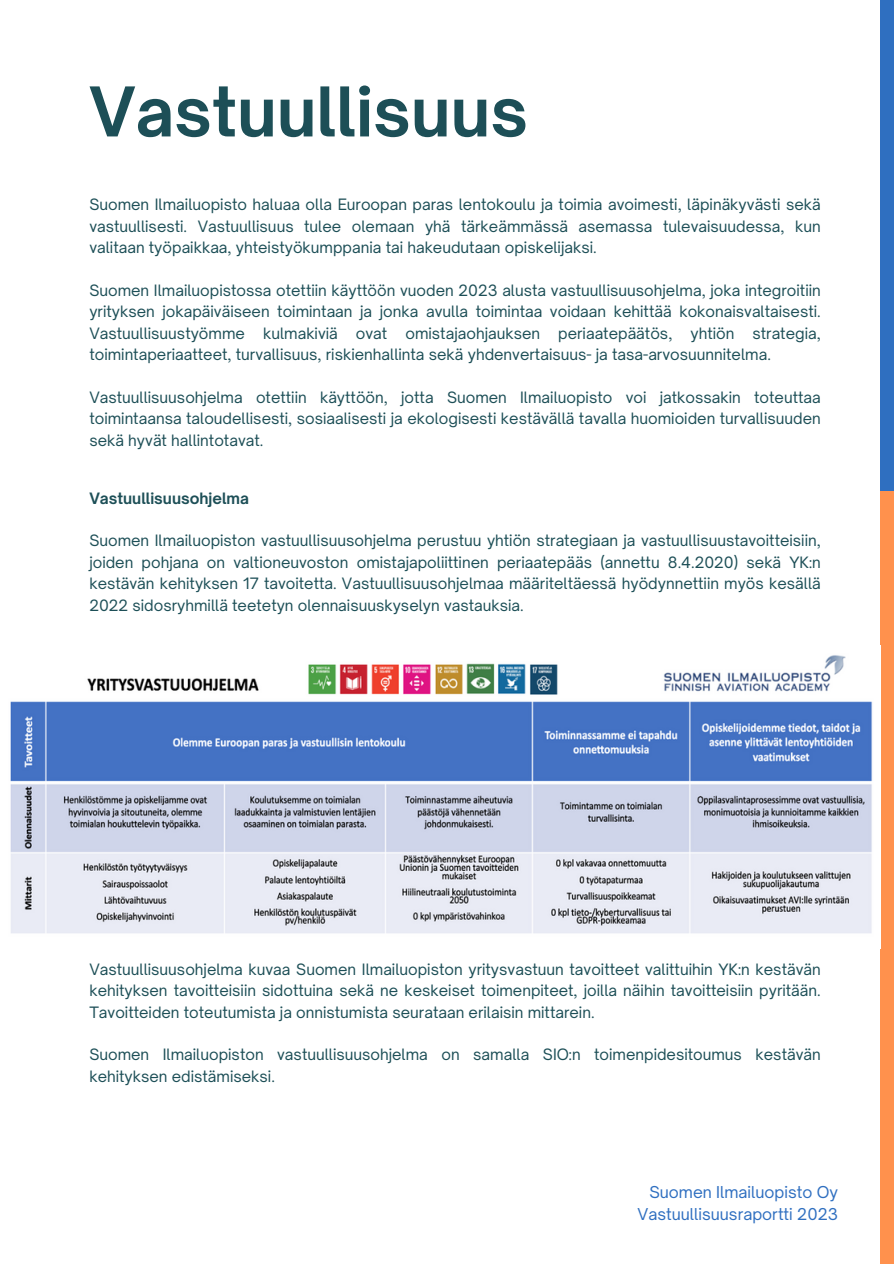
<style>
.page{position:relative;width:894px;height:1264px;background:#fff}
.page>*{position:absolute;margin:0;border:0;box-sizing:border-box;transform-origin:0 0}
.t1{font:700 65.55px "Open Sauce One";color:#1d4f57}
.t2{font:15.6px "Open Sauce One";color:#2f6fc0}
.t3{font:15px/21.3px "Open Sauce One";color:#1d4f57;text-align:justify}
.t4{font:700 15px "Open Sauce One";color:#1d4f57}
</style>
<div class="page">
<div style="left:880px;top:0;width:13px;height:491px;background:#2f6fc0"></div>
<div style="left:880px;top:491px;width:13px;height:772px;background:#ff914d"></div>
<img style="left:10px;top:655px;width:863px;height:279px">
<p class="t1" style="left:89px;top:71px;width:440px">Vastuullisuus</p>
<h1 class="t3" style="left:89px;top:194px;width:732px">Suomen Ilmailuopisto haluaa olla Euroopan paras lentokoulu ja toimia avoimesti, läpinäkyvästi sekä vastuullisesti. Vastuullisuus tulee olemaan yhä tärkeämmässä asemassa tulevaisuudessa, kun valitaan työpaikkaa, yhteistyökumppania tai hakeudutaan opiskelijaksi.</h1>
<p class="t3" style="left:89px;top:279px;width:732px">Suomen Ilmailuopistossa otettiin käyttöön vuoden 2023 alusta vastuullisuusohjelma, joka integroitiin yrityksen jokapäiväiseen toimintaan ja jonka avulla toimintaa voidaan kehittää kokonaisvaltaisesti.<br>Vastuullisuustyömme kulmakiviä ovat omistajaohjauksen periaatepäätös, yhtiön strategia, toimintaperiaatteet, turvallisuus, riskienhallinta sekä yhdenvertaisuus- ja tasa-arvosuunnitelma.</p>
<p class="t3" style="left:89px;top:386px;width:732px">Vastuullisuusohjelma otettiin käyttöön, jotta Suomen Ilmailuopisto voi jatkossakin toteuttaa toimintaansa taloudellisesti, sosiaalisesti ja ekologisesti kestävällä tavalla huomioiden turvallisuuden sekä hyvät hallintotavat.</p>
<p class="t4" style="left:89px;top:488px;width:161px">Vastuullisuusohjelma</p>
<p class="t3" style="left:89px;top:530px;width:732px">Suomen Ilmailuopiston vastuullisuusohjelma perustuu yhtiön strategiaan ja vastuullisuustavoitteisiin, joiden pohjana on valtioneuvoston omistajapoliittinen periaatepääs (annettu 8.4.2020) sekä YK:n kestävän kehityksen 17 tavoitetta. Vastuullisuusohjelmaa määriteltäessä hyödynnettiin myös kesällä 2022 sidosryhmillä teetetyn olennaisuuskyselyn vastauksia.</p>
<p class="t3" style="left:89px;top:958px;width:732px">Vastuullisuusohjelma kuvaa Suomen Ilmailuopiston yritysvastuun tavoitteet valittuihin YK:n kestävän kehityksen tavoitteisiin sidottuina sekä ne keskeiset toimenpiteet, joilla näihin tavoitteisiin pyritään.<br>Tavoitteiden toteutumista ja onnistumista seurataan erilaisin mittarein.</p>
<p class="t3" style="left:89px;top:1043px;width:732px">Suomen Ilmailuopiston vastuullisuusohjelma on samalla SIO:n toimenpidesitoumus kestävän kehityksen edistämiseksi.</p>
<p class="t2" style="left:649px;top:1182px;width:190px">Suomen Ilmailuopisto Oy</p>
<h2 class="t2" style="left:637px;top:1204px;width:202px">Vastuullisuusraportti 2023</h2>
</div>
